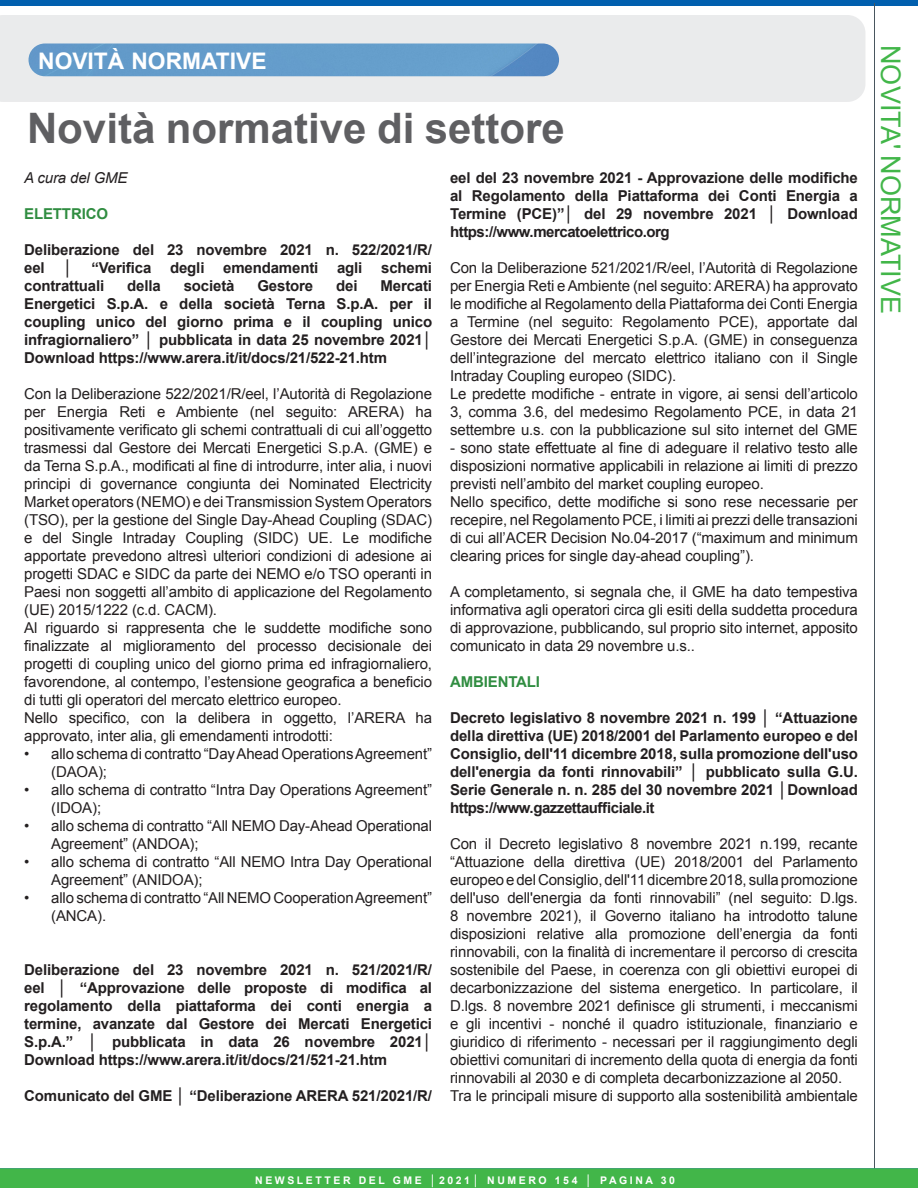
<style>
.page{position:relative;width:918px;height:1188px;background:#fff}
.page>*{position:absolute;margin:0;border:0;box-sizing:border-box;transform-origin:0 0}
.titolo_arancio_più_p{font:700 42px "Arial";color:#5f5f62}
.titolo_arancio_più_p-2{font:27px "Arial";color:#42b649}
.t1{font:22.8px "Arial Bold MT SC800";color:#fff}
.t2{font:15px/18px "Arial";letter-spacing:-.01em;color:#231f20;text-align:justify}
.t3{font:700 15px/18px "Arial";letter-spacing:-.01em;color:#231f20;text-align:justify}
.t4{font:700 15px "Arial";letter-spacing:-.01em;color:#308d41}
.t5{font:italic 15px "Arial";letter-spacing:-.01em;color:#231f20}
.t6{font:10.5px "Arial Bold MT SC800";letter-spacing:.245em;color:#fff}
</style>
<div class="page">
<div style="left:0;top:15px;width:865px;height:87px;background:#eaebec"></div>
<img style="left:28px;top:44px;width:531px;height:32px;border-radius:16px">
<div style="left:0;top:0;width:918px;height:6px;background:#015fae"></div>
<hr style="left:874px;top:3px;width:1px;height:1185px;background:#49565e">
<div style="left:0;top:1168px;width:918px;height:20px;background:#42b649"></div>
<p class="t1" style="left:38px;top:46px;width:111px">NOVITÀNOR</p>
<p class="t1" style="left:182px;top:46px;width:83px">MATIVE</p>
<p class="titolo_arancio_più_p-2" style="left:908px;top:45px;width:270px;rotate:90deg">NOVITA' NORMATIVE</p>
<p class="titolo_arancio_più_p" style="left:27px;top:101px;width:539px">Novità normative di settore</p>
<p class="t5" style="left:24px;top:168px;width:105px">A cura del GME</p>
<p class="t4" style="left:24px;top:204px;width:85px">ELETTRICO</p>
<p class="t3" style="left:24px;top:242px;width:409px">Deliberazione del 23 novembre 2021 n. 522/2021/R/ eel │ “Verifica degli emendamenti agli schemi contrattuali</p>
<p class="t3" style="left:450px;top:170px;width:409px">eel del 23 novembre 2021 - Approvazione delle modifiche al Regolamento della Piattaforma dei Conti Energia a Termine (PCE)”│ del 29 novembre 2021 │ Download https://www.mercatoelettrico.org</p>
<p class="t2" style="left:450px;top:259px;width:409px">Con la Deliberazione 521/2021/R/eel, l’Autorità di Regolazione per Energia Reti e Ambiente (nel seguito: ARERA) ha approvato le modifiche al Regolamento della Piattaforma dei Conti Energia a Termine (nel seguito: Regolamento PCE), apportate dal Gestore dei Mercati Energetici S.p.A. (GME) in conseguenza dell’integrazione del mercato elettrico italiano con il Single Intraday Coupling europeo (SIDC).</p>
<p class="t2" style="left:450px;top:385px;width:409px">Le predette modifiche - entrate in vigore, ai sensi dell’articolo 3, comma 3.6, del medesimo Regolamento PCE, in data 21 settembre u.s. con la pubblicazione sul sito internet del GME</p>
<p class="t2" style="left:450px;top:439px;width:409px">- sono state effettuate al fine di adeguare il relativo testo alle disposizioni normative applicabili in relazione ai limiti di prezzo previsti nell’ambito del market coupling europeo.</p>
<p class="t2" style="left:450px;top:493px;width:409px">Nello specifico, dette modifiche si sono rese necessarie per recepire, nel Regolamento PCE, i limiti ai prezzi delle transazioni di cui all’ACER Decision No.04-2017 (“maximum and minimum clearing prices for single day-ahead coupling”).</p>
<p class="t2" style="left:450px;top:583px;width:409px">A completamento, si segnala che, il GME ha dato tempestiva informativa agli operatori circa gli esiti della suddetta procedura di approvazione, pubblicando, sul proprio sito internet, apposito comunicato in data 29 novembre u.s..</p>
<p class="t4" style="left:450px;top:672px;width:92px">AMBIENTALI</p>
<p class="t3" style="left:450px;top:710px;width:409px">Decreto legislativo 8 novembre 2021 n. 199 │ “Attuazione della direttiva (UE) 2018/2001 del Parlamento europeo e del Consiglio, dell'11 dicembre 2018, sulla promozione dell'uso dell'energia da fonti rinnovabili” │ pubblicato sulla G.U.<br>Serie Generale n. n. 285 del 30 novembre 2021 │Download https://www.gazzettaufficiale.it</p>
<p class="t2" style="left:450px;top:835px;width:409px">Con il Decreto legislativo 8 novembre 2021 n.199, recante “Attuazione della direttiva (UE) 2018/2001 del Parlamento europeo e del Consiglio, dell'11 dicembre 2018, sulla promozione dell'uso dell'energia da fonti rinnovabili” (nel seguito: D.lgs.<br>8 novembre 2021), il Governo italiano ha introdotto talune disposizioni relative alla promozione dell’energia da fonti rinnovabili, con la finalità di incrementare il percorso di crescita sostenibile del Paese, in coerenza con gli obiettivi europei di decarbonizzazione del sistema energetico. In particolare, il D.lgs. 8 novembre 2021 definisce gli strumenti, i meccanismi e gli incentivi - nonché il quadro istituzionale, finanziario e giuridico di riferimento - necessari per il raggiungimento degli obiettivi comunitari di incremento della quota di energia da fonti rinnovabili al 2030 e di completa decarbonizzazione al 2050.</p>
<p class="t2" style="left:450px;top:1087px;width:409px">Tra le principali misure di supporto alla sostenibilità ambientale</p>
<p class="t3" style="left:127px;top:278px;width:35px">della</p>
<p class="t3" style="left:184px;top:278px;width:52px">società</p>
<p class="t3" style="left:257px;top:278px;width:57px">Gestore</p>
<p class="t3" style="left:336px;top:278px;width:23px">dei</p>
<p class="t3" style="left:24px;top:278px;width:409px;text-indent:356px">Mercati Energetici S.p.A. e della società Terna S.p.A. per il coupling unico del giorno prima e il coupling unico infragiornaliero” │ pubblicata in data 25 novembre 2021│ Download https://www.arera.it/it/docs/21/522-21.htm</p>
<p class="t2" style="left:24px;top:385px;width:409px">Con la Deliberazione 522/2021/R/eel, l’Autorità di Regolazione per Energia Reti e Ambiente (nel seguito: ARERA) ha positivamente verificato gli schemi contrattuali di cui all’oggetto trasmessi dal Gestore dei Mercati Energetici S.p.A. (GME) e da Terna S.p.A., modificati al fine di introdurre, inter alia, i nuovi principi di governance congiunta dei Nominated Electricity Market operators (NEMO) e dei Transmission System Operators (TSO), per la gestione del Single Day-Ahead Coupling (SDAC) e del Single Intraday Coupling (SIDC) UE. Le modifiche apportate prevedono altresì ulteriori condizioni di adesione ai progetti SDAC e SIDC da parte dei NEMO e/o TSO operanti in Paesi non soggetti all’ambito di applicazione del Regolamento (UE) 2015/1222 (c.d. CACM).</p>
<p class="t2" style="left:24px;top:619px;width:409px">Al riguardo si rappresenta che le suddette modifiche sono finalizzate al miglioramento del processo decisionale dei progetti di coupling unico del giorno prima ed infragiornaliero, favorendone, al contempo, l’estensione geografica a beneficio di tutti gli operatori del mercato elettrico europeo.</p>
<p class="t2" style="left:24px;top:709px;width:409px">Nello specifico, con la delibera in oggetto, l’ARERA ha approvato, inter alia, gli emendamenti introdotti:</p>
<p class="t2" style="left:51px;top:745px;width:382px;text-indent:-27px">• allo schema di contratto “Day Ahead Operations Agreement” (DAOA);</p>
<p class="t2" style="left:51px;top:781px;width:382px;text-indent:-27px">• allo schema di contratto “Intra Day Operations Agreement” (IDOA);</p>
<p class="t2" style="left:51px;top:817px;width:382px;text-indent:-27px">• allo schema di contratto “All NEMO Day-Ahead Operational<br>Agreement” (ANDOA);</p>
<p class="t2" style="left:51px;top:853px;width:382px;text-indent:-27px">• allo schema di contratto “All NEMO Intra Day Operational<br>Agreement” (ANIDOA);</p>
<p class="t2" style="left:51px;top:889px;width:382px;text-indent:-27px">• allo schema di contratto “All NEMO Cooperation Agreement” (ANCA).</p>
<p class="t3" style="left:24px;top:962px;width:409px">Deliberazione del 23 novembre 2021 n. 521/2021/R/ eel │ “Approvazione delle proposte di modifica al regolamento della piattaforma dei conti energia a termine, avanzate dal Gestore dei Mercati Energetici S.p.A.” │ pubblicata in data 26 novembre 2021│ Download https://www.arera.it/it/docs/21/521-21.htm</p>
<p class="t3" style="left:24px;top:1088px;width:409px">Comunicato del GME │ “Deliberazione ARERA 521/2021/R/</p>
<p class="t6" style="left:350px;top:1173px;width:326px">GM E │ FEE │2011 │ NUMERO 154 │ PAGINA 30</p>
<p class="t6" style="left:382px;top:1173px;width:7px">L</p>
<p class="t6" style="left:393px;top:1173px;width:115px">GME │2021│ NUM</p>
<p class="t6" style="left:396px;top:1173px;width:19px">GM</p>
<p class="t6" style="left:420px;top:1173px;width:297px">BB RAIO 2010 │ NUM ERO 25 │ PAGINA 30</p>
<p class="t6" style="left:527px;top:1173px;width:144px">ERO 43│ PAGINA 30</p>
<p class="t6" style="left:213px;top:1173px;width:84px">NEWSLNEWSL</p>
<p class="t6" style="left:259px;top:1173px;width:41px">NEWSL</p>
<p class="t6" style="left:306px;top:1173px;width:79px">ETTER DEL</p>
<p class="t6" style="left:263px;top:1173px;width:79px">ETTER DEL</p>
<p class="t6" style="left:310px;top:1173px;width:62px">ETTER D</p>
</div>
